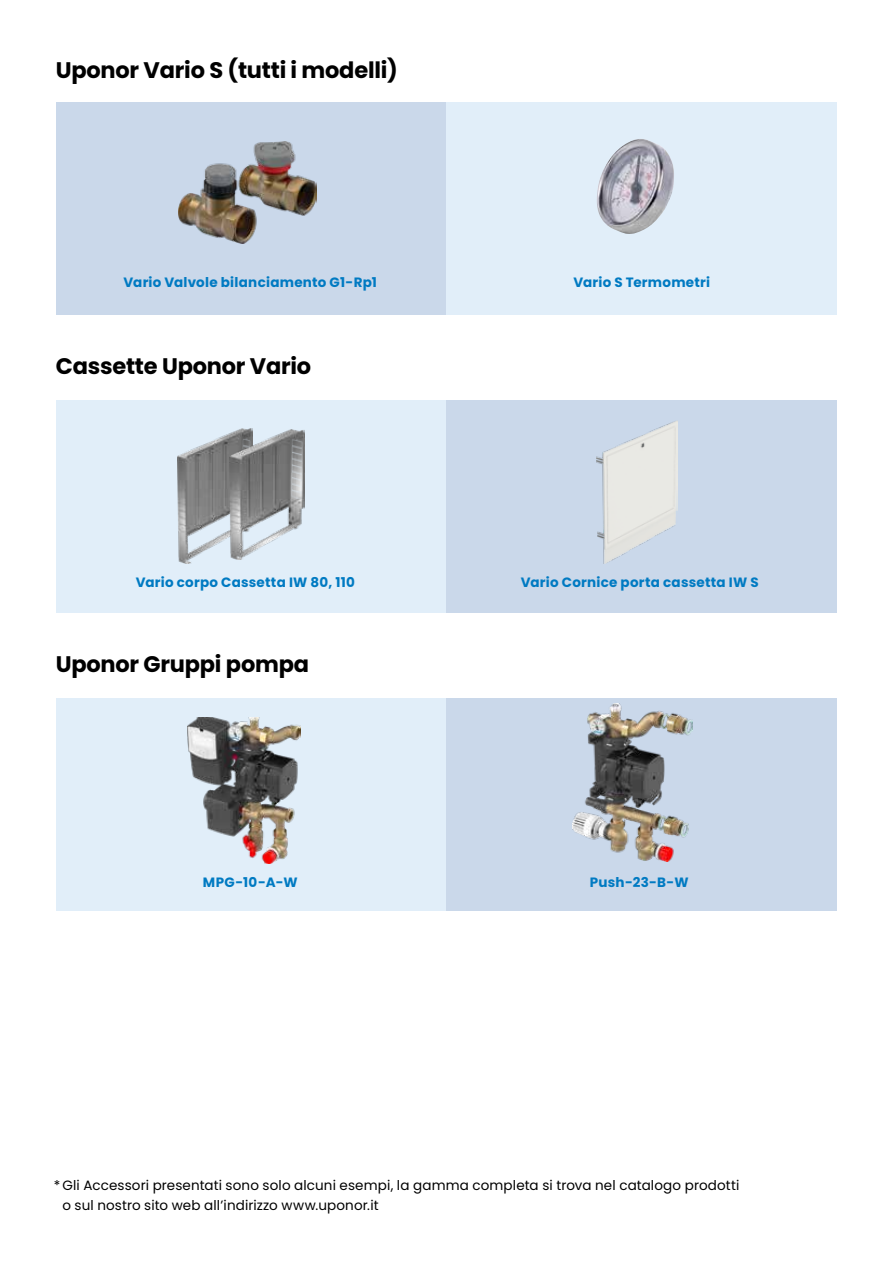
<style>
.page{position:relative;width:893px;height:1263px;background:#fff}
.page>*{position:absolute;margin:0;border:0;box-sizing:border-box;transform-origin:0 0}
.t1{font:700 22.5px "Poppins";letter-spacing:-.01em;color:#000}
.t2{font:13.5px/20.2px "Poppins";letter-spacing:.01em;color:#000}
.t3{font:700 13.5px "Poppins";letter-spacing:.02em;color:#007ac2}
</style>
<div class="page">
<div style="left:56px;top:400px;width:390px;height:213px;background:#e1eef9"></div>
<div style="left:446px;top:400px;width:391px;height:213px;background:#cad8ea"></div>
<img style="left:178px;top:429px;width:74px;height:135px">
<img style="left:229px;top:430px;width:75px;height:129px">
<img style="left:597px;top:421px;width:80px;height:143px">
<div style="left:56px;top:102px;width:390px;height:212px;background:#cad8ea"></div>
<div style="left:446px;top:102px;width:391px;height:212px;background:#e1eef9"></div>
<img style="left:178px;top:141px;width:139px;height:102px">
<img style="left:597px;top:139px;width:77px;height:95px">
<div style="left:56px;top:698px;width:390px;height:213px;background:#e1eef9"></div>
<div style="left:446px;top:698px;width:391px;height:213px;background:#cad8ea"></div>
<img style="left:187px;top:717px;width:113px;height:146px">
<img style="left:572px;top:703px;width:121px;height:158px">
<h1 class="t1" style="left:56px;top:57px;width:344px">Uponor Vario S (tutti i modelli)</h1>
<p class="t3" style="left:124px;top:274px;width:255px">Vario Valvole bilanciamento G1-Rp1</p>
<p class="t3" style="left:573px;top:274px;width:138px">Vario S Termometri</p>
<h1 class="t1" style="left:56px;top:353px;width:257px">Cassette Uponor Vario</h1>
<p class="t3" style="left:136px;top:574px;width:221px">Vario corpo Cassetta IW 80, 110</p>
<p class="t3" style="left:521px;top:574px;width:239px">Vario Cornice porta cassetta IW S</p>
<h1 class="t1" style="left:56px;top:651px;width:255px">Uponor Gruppi pompa</h1>
<p class="t3" style="left:203px;top:874px;width:96px">MPG-10-A-W</p>
<p class="t3" style="left:590px;top:874px;width:100px">Push-23-B-W</p>
<p class="t2" style="left:62px;top:1175px;width:678px;text-indent:-9px">*Gli Accessori presentati sono solo alcuni esempi, la gamma completa si trova nel catalogo prodotti o sul nostro sito web all’indirizzo www.uponor.it</p>
</div>
